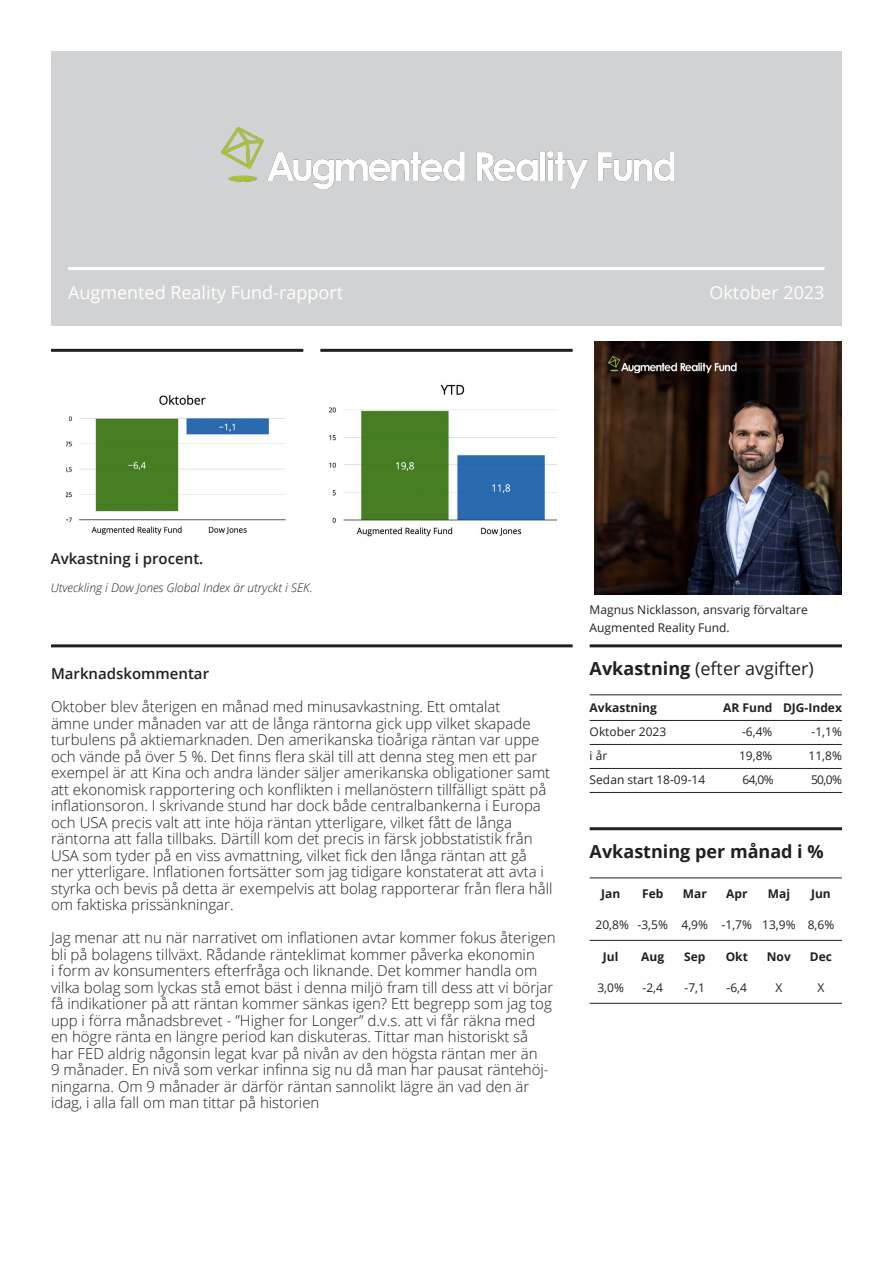
<style>
.page{position:relative;width:893px;height:1263px;background:#fff}
.page>*{position:absolute;margin:0;border:0;box-sizing:border-box;transform-origin:0 0}
.t1{font:18px "Open Sans";color:#fff}
.t2{font:18px "Open Sans";color:#231f20}
.t3{font:700 18px "Open Sans";color:#231f20}
.t4{font:300 15px/16.5px "Open Sans";color:#231f20}
.t5{font:600 15px "Open Sans";color:#231f20}
.t6{font:12px/18px "Open Sans";color:#231f20}
.t7{font:700 12px "Open Sans";color:#231f20}
.t8{font:italic 300 12px "Open Sans";color:#231f20}
.s1{font-weight:700}
</style>
<div class="page">
<div style="left:51px;top:51px;width:791px;height:274px;background:#d1d2d4"></div>
<hr style="left:68px;top:267px;width:756px;height:3px;background:#fff">
<hr style="left:51px;top:349px;width:252px;height:3px;background:#231f20">
<hr style="left:51px;top:644px;width:522px;height:3px;background:#231f20">
<hr style="left:590px;top:644px;width:252px;height:3px;background:#231f20">
<hr style="left:590px;top:827px;width:252px;height:3px;background:#231f20">
<hr style="left:320px;top:349px;width:253px;height:3px;background:#231f20">
<img style="left:594px;top:341px;width:248px;height:253px">
<hr style="left:590px;top:720px;width:252px;height:1px;background:#231f20">
<hr style="left:590px;top:744px;width:252px;height:1px;background:#231f20">
<hr style="left:590px;top:768px;width:252px;height:1px;background:#231f20">
<hr style="left:590px;top:792px;width:252px;height:1px;background:#231f20">
<hr style="left:590px;top:940px;width:252px;height:1px;background:#231f20">
<hr style="left:590px;top:694px;width:252px;height:1px;background:#231f20">
<hr style="left:590px;top:878px;width:252px;height:1px;background:#231f20">
<hr style="left:590px;top:1003px;width:252px;height:1px;background:#231f20">
<img style="left:221px;top:128px;width:452px;height:60px">
<img style="left:67px;top:395px;width:219px;height:140px">
<img style="left:329px;top:384px;width:228px;height:153px">
<p class="t1" style="left:68px;top:280px;width:277px">Augmented Reality Fund-rapport</p>
<p class="t1" style="left:709px;top:280px;width:117px">Oktober 2023</p>
<p class="t5" style="left:51px;top:548px;width:154px">Avkastning i procent.</p>
<p class="t8" style="left:51px;top:580px;width:263px">Utveckling i Dow Jones Global Index är utryckt i SEK.</p>
<p class="t5" style="left:51px;top:663px;width:160px">Marknadskommentar</p>
<p class="t4" style="left:51px;top:698px;width:503px">Oktober blev återigen en månad med minusavkastning. Ett omtalat<br>ämne under månaden var att de långa räntorna gick upp vilket skapade turbulens på aktiemarknaden. Den amerikanska tioåriga räntan var uppe och vände på över 5 %. Det finns flera skäl till att denna steg men ett par exempel är att Kina och andra länder säljer amerikanska obligationer samt att ekonomisk rapportering och konflikten i mellanöstern tillfälligt spätt på inflationsoron. I skrivande stund har dock både centralbankerna i Europa och USA precis valt att inte höja räntan ytterligare, vilket fått de långa räntorna att falla tillbaks. Därtill kom det precis in färsk jobbstatistik från USA som tyder på en viss avmattning, vilket fick den långa räntan att gå ner ytterligare. Inflationen fortsätter som jag tidigare konstaterat att avta i styrka och bevis på detta är exempelvis att bolag rapporterar från flera håll om faktiska prissänkningar.</p>
<p class="t4" style="left:51px;top:929px;width:506px">Jag menar att nu när narrativet om inflationen avtar kommer fokus återigen bli på bolagens tillväxt. Rådande ränteklimat kommer påverka ekonomin<br>i form av konsumenters efterfråga och liknande. Det kommer handla om vilka bolag som lyckas stå emot bäst i denna miljö fram till dess att vi börjar få indikationer på att räntan kommer sänkas igen? Ett begrepp som jag tog upp i förra månadsbrevet - ”Higher for Longer” d.v.s. att vi får räkna med en högre ränta en längre period kan diskuteras. Tittar man historiskt så<br>har FED aldrig någonsin legat kvar på nivån av den högsta räntan mer än<br>9 månader. En nivå som verkar infinna sig nu då man har pausat räntehöj&shy;ningarna. Om 9 månader är därför räntan sannolikt lägre än vad den är idag, i alla fall om man tittar på historien</p>
<p class="t6" style="left:590px;top:600px;width:220px">Magnus Nicklasson, ansvarig förvaltare<br>Augmented Reality Fund.</p>
<p class="t2" style="left:590px;top:656px;width:226px"><span class="s1">Avkastning</span> (efter avgifter)</p>
<p class="t7" style="left:590px;top:699px;width:69px">Avkastning</p>
<p class="t7" style="left:723px;top:699px;width:120px">AR Fund DJG-Index</p>
<p class="t6" style="left:590px;top:722px;width:78px">Oktober 2023</p>
<p class="t6" style="left:742px;top:722px;width:32px">-6,4%</p>
<p class="t6" style="left:811px;top:722px;width:32px">-1,1%</p>
<p class="t6" style="left:590px;top:746px;width:19px">i år</p>
<p class="t6" style="left:739px;top:746px;width:35px">19,8%</p>
<p class="t6" style="left:808px;top:746px;width:35px">11,8%</p>
<p class="t6" style="left:590px;top:770px;width:117px">Sedan start 18-09-14</p>
<p class="t6" style="left:742px;top:770px;width:33px">64,0%</p>
<p class="t6" style="left:811px;top:770px;width:33px">50,0%</p>
<p class="t3" style="left:590px;top:838px;width:236px">Avkastning per månad i %</p>
<p class="t7" style="left:601px;top:885px;width:21px">Jan</p>
<p class="t6" style="left:595px;top:916px;width:35px">20,8%</p>
<p class="t7" style="left:603px;top:948px;width:17px">Jul</p>
<p class="t6" style="left:597px;top:979px;width:28px">3,0%</p>
<p class="t7" style="left:642px;top:885px;width:23px">Feb</p>
<p class="t6" style="left:637px;top:916px;width:32px">-3,5%</p>
<p class="t7" style="left:641px;top:948px;width:24px">Aug</p>
<p class="t6" style="left:642px;top:979px;width:22px">-2,4</p>
<p class="t7" style="left:683px;top:885px;width:26px">Mar</p>
<p class="t6" style="left:681px;top:916px;width:28px">4,9%</p>
<p class="t7" style="left:684px;top:948px;width:23px">Sep</p>
<p class="t6" style="left:684px;top:979px;width:22px">-7,1</p>
<p class="t7" style="left:726px;top:885px;width:23px">Apr</p>
<p class="t6" style="left:722px;top:916px;width:32px">-1,7%</p>
<p class="t7" style="left:726px;top:948px;width:24px">Okt</p>
<p class="t6" style="left:727px;top:979px;width:22px">-6,4</p>
<p class="t7" style="left:768px;top:885px;width:24px">Maj</p>
<p class="t6" style="left:762px;top:916px;width:35px">13,9%</p>
<p class="t7" style="left:767px;top:948px;width:26px">Nov</p>
<p class="t6" style="left:775px;top:979px;width:8px">X</p>
<p class="t7" style="left:811px;top:885px;width:21px">Jun</p>
<p class="t6" style="left:808px;top:916px;width:28px">8,6%</p>
<p class="t7" style="left:810px;top:948px;width:24px">Dec</p>
<p class="t6" style="left:817px;top:979px;width:8px">X</p>
</div>
